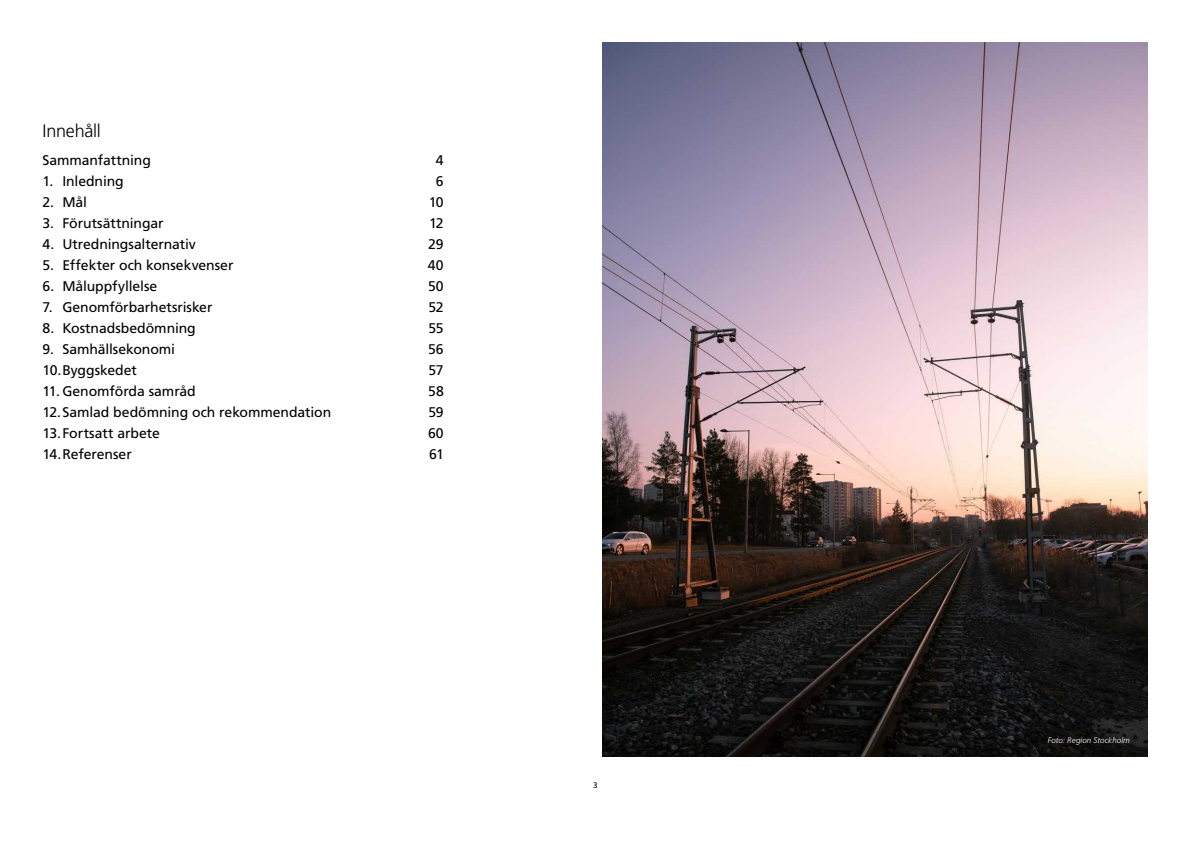
<style>
.page{position:relative;width:1191px;height:842px;background:#fff}
.page>*{position:absolute;margin:0;border:0;box-sizing:border-box;transform-origin:0 0}
.t1{font:18px "Frutiger SLL Light";letter-spacing:-.015em;color:#000}
.t2{font:14px "Frutiger SLL Regular";letter-spacing:-.005em;color:#000}
.t3{font:8px "Frutiger SLL Light Italic";letter-spacing:.005em;color:#fff}
.t4{font:8px "Frutiger SLL Regular";color:#000}
</style>
<div class="page">
<img style="left:602px;top:43px;width:545px;height:714px">
<p class="t1" style="left:43px;top:121px;width:60px">Innehåll</p>
<p class="t2" style="left:43px;top:152px;width:110px">Sammanfattning</p>
<p class="t2" style="left:436px;top:152px;width:9px">4</p>
<p class="t2" style="left:43px;top:173px;width:83px">1. Inledning</p>
<p class="t2" style="left:436px;top:173px;width:9px">6</p>
<p class="t2" style="left:43px;top:194px;width:46px">2. Mål</p>
<p class="t2" style="left:429px;top:194px;width:17px">10</p>
<p class="t2" style="left:43px;top:215px;width:123px">3. Förutsättningar</p>
<p class="t2" style="left:429px;top:215px;width:16px">12</p>
<p class="t2" style="left:43px;top:236px;width:155px">4. Utredningsalternativ</p>
<p class="t2" style="left:428px;top:236px;width:17px">29</p>
<p class="t2" style="left:43px;top:257px;width:192px">5. Effekter och konsekvenser</p>
<p class="t2" style="left:428px;top:257px;width:17px">40</p>
<p class="t2" style="left:43px;top:278px;width:116px">6. Måluppfyllelse</p>
<p class="t2" style="left:428px;top:278px;width:17px">50</p>
<p class="t2" style="left:43px;top:299px;width:171px">7. Genomförbarhetsrisker</p>
<p class="t2" style="left:428px;top:299px;width:17px">52</p>
<p class="t2" style="left:43px;top:320px;width:155px">8. Kostnadsbedömning</p>
<p class="t2" style="left:428px;top:320px;width:17px">55</p>
<p class="t2" style="left:43px;top:341px;width:134px">9. Samhällsekonomi</p>
<p class="t2" style="left:428px;top:341px;width:17px">56</p>
<p class="t2" style="left:43px;top:362px;width:96px">10.Byggskedet</p>
<p class="t2" style="left:428px;top:362px;width:17px">57</p>
<p class="t2" style="left:43px;top:383px;width:155px">11. Genomförda samråd</p>
<p class="t2" style="left:428px;top:383px;width:17px">58</p>
<p class="t2" style="left:43px;top:404px;width:290px">12.Samlad bedömning och rekommendation</p>
<p class="t2" style="left:428px;top:404px;width:17px">59</p>
<p class="t2" style="left:43px;top:425px;width:119px">13.Fortsatt arbete</p>
<p class="t2" style="left:428px;top:425px;width:17px">60</p>
<p class="t2" style="left:43px;top:446px;width:91px">14.Referenser</p>
<p class="t2" style="left:429px;top:446px;width:16px">61</p>
<p class="t4" style="left:593px;top:781px;width:6px">3</p>
<p class="t3" style="left:1047px;top:735px;width:84px">Foto: Region Stockholm</p>
</div>
